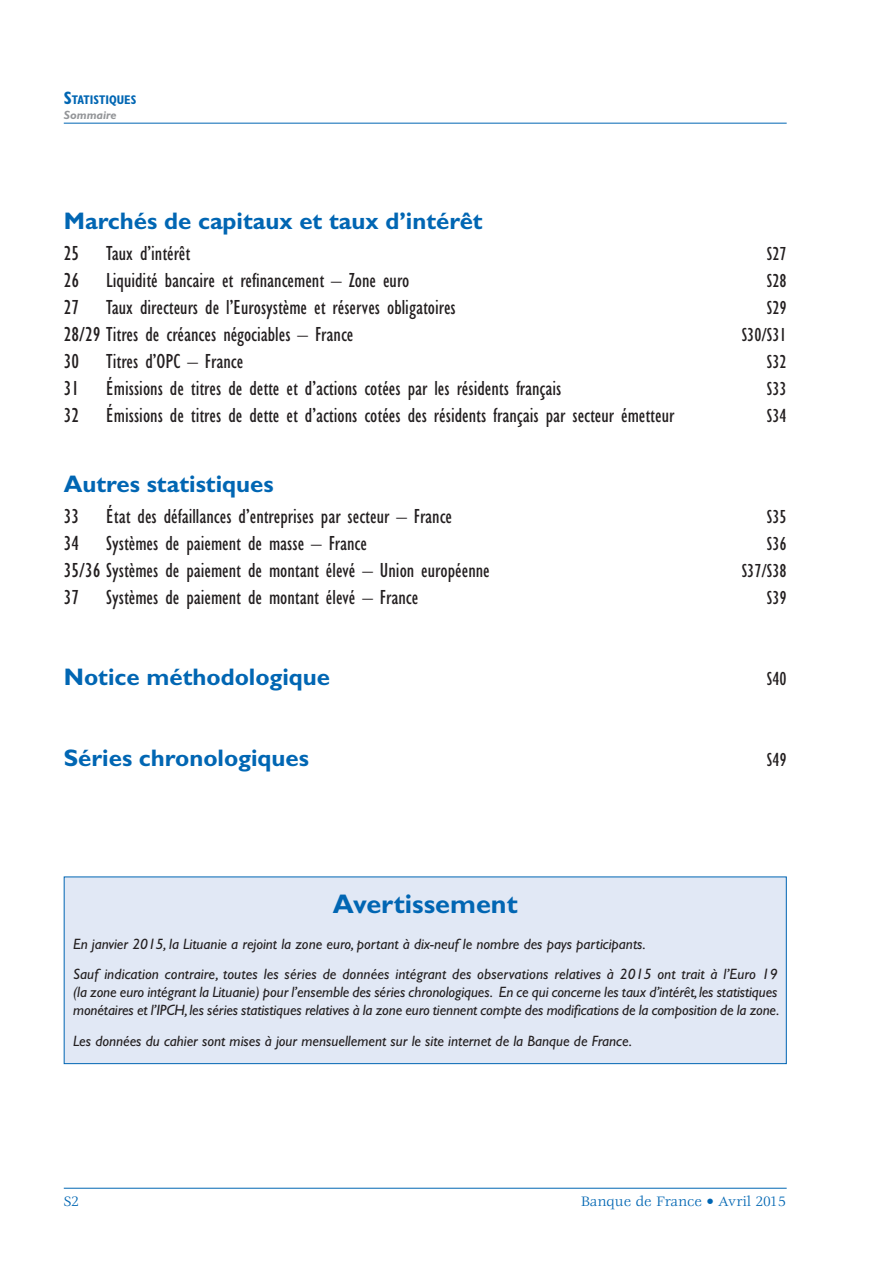
<style>
.page{position:relative;width:893px;height:1263px;background:#fff}
.page>*{position:absolute;margin:0;border:0;box-sizing:border-box;transform-origin:0 0}
.t1{font:700 27px "Gill Sans Std";color:#0166b3}
.t2{font:700 24px "Gill Sans Std";color:#0166b3}
.t3{font:condensed 21px "Gill Sans Std";color:#231f20}
.t4{font:condensed 19.5px "Gill Sans Std";color:#231f20}
.t5{font:italic 15px/30.8px "Gill Sans Std";color:#231f20}
.t6{font:15px "Veljovic Std";color:#0166b3}
.t7{font:15px "Veljovic Std";color:#0166b3}
.t8{font:700 condensed 12.6px "Gill Sans Std";color:#0166b3}
.t9{font:italic 700 12px "Gill Sans Std";color:#939598}
.s1{font-size:18px}
</style>
<div class="page">
<hr style="left:64px;top:1188px;width:723px;height:1px;background:#0166b3">
<hr style="left:64px;top:123px;width:723px;height:1px;background:#0166b3">
<div style="left:64px;top:877px;width:722px;height:187px;background:#e1e8f5"></div>
<div style="left:64px;top:876px;width:723px;height:188px;border:1px solid #0166b3"></div>
<p class="t8" style="left:64px;top:92px;width:73px"><span class="s1">S</span>TATISTIQUES</p>
<p class="t9" style="left:64px;top:108px;width:54px">Sommaire</p>
<h2 class="t2" style="left:64px;top:207px;width:420px">Marchés de capitaux et taux d’intérêt</h2>
<h3 class="t3" style="left:64px;top:242px;width:17px">25</h3>
<h3 class="t3" style="left:106px;top:242px;width:86px">Taux d’intérêt</h3>
<h3 class="t4" style="left:767px;top:243px;width:21px">S27</h3>
<h3 class="t3" style="left:64px;top:269px;width:17px">26</h3>
<h3 class="t3" style="left:106px;top:269px;width:305px">Liquidité bancaire et refinancement – Zone euro</h3>
<h3 class="t4" style="left:767px;top:270px;width:21px">S28</h3>
<h3 class="t3" style="left:64px;top:296px;width:17px">27</h3>
<h3 class="t3" style="left:106px;top:296px;width:351px">Taux directeurs de l’Eurosystème et réserves obligatoires</h3>
<h3 class="t4" style="left:767px;top:297px;width:21px">S29</h3>
<h3 class="t3" style="left:64px;top:323px;width:291px">28/29 Titres de créances négociables – France</h3>
<h3 class="t4" style="left:742px;top:324px;width:46px">S30/S31</h3>
<h3 class="t3" style="left:64px;top:350px;width:17px">30</h3>
<h3 class="t3" style="left:106px;top:350px;width:138px">Titres d’OPC – France</h3>
<h3 class="t4" style="left:767px;top:351px;width:21px">S32</h3>
<h3 class="t3" style="left:64px;top:377px;width:17px">31</h3>
<h3 class="t3" style="left:106px;top:377px;width:457px">Émissions de titres de dette et d’actions cotées par les résidents français</h3>
<h3 class="t4" style="left:767px;top:378px;width:21px">S33</h3>
<h3 class="t3" style="left:64px;top:404px;width:17px">32</h3>
<h3 class="t3" style="left:106px;top:404px;width:570px">Émissions de titres de dette et d’actions cotées des résidents français par secteur émetteur</h3>
<h3 class="t4" style="left:767px;top:405px;width:21px">S34</h3>
<h2 class="t2" style="left:64px;top:469px;width:211px">Autres statistiques</h2>
<h3 class="t3" style="left:64px;top:505px;width:17px">33</h3>
<h3 class="t3" style="left:106px;top:505px;width:347px">État des défaillances d’entreprises par secteur – France</h3>
<h3 class="t4" style="left:767px;top:506px;width:21px">S35</h3>
<h3 class="t3" style="left:64px;top:532px;width:17px">34</h3>
<h3 class="t3" style="left:106px;top:532px;width:262px">Systèmes de paiement de masse – France</h3>
<h3 class="t4" style="left:767px;top:533px;width:21px">S36</h3>
<h3 class="t3" style="left:64px;top:559px;width:428px">35/36 Systèmes de paiement de montant élevé – Union européenne</h3>
<h3 class="t4" style="left:742px;top:560px;width:46px">S37/S38</h3>
<h3 class="t3" style="left:64px;top:586px;width:17px">37</h3>
<h3 class="t3" style="left:106px;top:586px;width:313px">Systèmes de paiement de montant élevé – France</h3>
<h3 class="t4" style="left:767px;top:587px;width:21px">S39</h3>
<h2 class="t2" style="left:64px;top:663px;width:268px">Notice méthodologique</h2>
<h3 class="t4" style="left:767px;top:668px;width:21px">S40</h3>
<h2 class="t2" style="left:64px;top:744px;width:247px">Séries chronologiques</h2>
<h3 class="t4" style="left:767px;top:749px;width:21px">S49</h3>
<h1 class="t1" style="left:333px;top:888px;width:186px">Avertissement</h1>
<p class="t5" style="left:73px;top:928px;width:706px">En janvier 2015, la Lituanie a rejoint la zone euro, portant à dix-neuf le nombre des pays participants.<br>Sauf indication contraire, toutes les séries de données intégrant des observations relatives à 2015 ont trait à l’Euro 19</p>
<p class="t5" style="left:73px;top:983px;width:708px;line-height:18px">(la zone euro intégrant la Lituanie) pour l’ensemble des séries chronologiques. En ce qui concerne les taux d’intérêt, les statistiques monétaires et l’IPCH, les séries statistiques relatives à la zone euro tiennent compte des modifications de la composition de la zone.</p>
<p class="t5" style="left:73px;top:1026px;width:560px">Les données du cahier sont mises à jour mensuellement sur le site internet de la Banque de France.</p>
<p class="t7" style="left:64px;top:1193px;width:17px">S2</p>
<p class="t6" style="left:581px;top:1193px;width:207px">Banque de France • Avril 2015</p>
</div>
